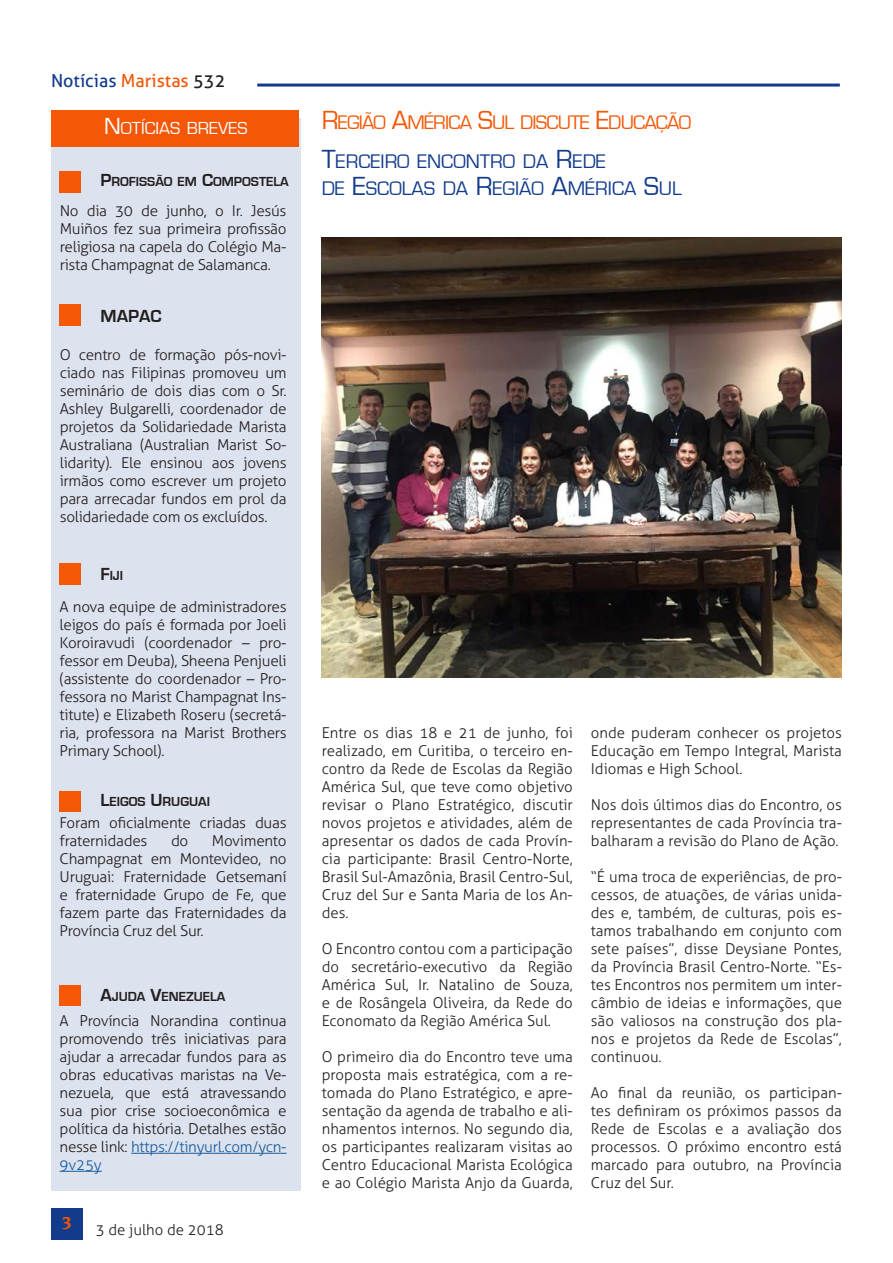
<style>
.page{position:relative;width:893px;height:1263px;background:#fff}
.page>*{position:absolute;margin:0;border:0;box-sizing:border-box;transform-origin:0 0}
.Titolo{font:20.25px/27px "Eurostile";color:#123b8b}
.Titolo-2{font:20.25px "Eurostile";letter-spacing:-.04em;color:#f45706}
.t1{font:18px "Aller";color:#123b8b}
.TitoloBox{font:18px "Eurostile";color:#fff}
.SottoTitoloBox{font:700 18px "Eurostile";color:#231f20}
.t2{font:700 18px "Novarese IT Cby BT";color:#f45706}
.Testo_normal{font:300 15px/18px "Aller";color:#231f20;text-align:justify}
.Testo_sinEspacio{font:300 15px/18px "Aller";letter-spacing:-.02em;color:#231f20;text-align:justify}
.SottoTitoloBox-2{font:700 13.5px "Eurostile";color:#231f20}
.s1{color:#f45706}
.s2{color:#231f20}
.s3{font-size:24px}
.s4{font-size:18px}
.s5{color:#175d9e}
.s6{font-size:27px}
</style>
<div class="page">
<hr style="left:257px;top:84px;width:583px;height:3px;background:#123b8b">
<div style="left:51px;top:1208px;width:32px;height:31px;background:#123b8b"></div>
<div style="left:51px;top:118px;width:249px;height:1073px;background:#dce2ee"></div>
<div style="left:51px;top:111px;width:248px;height:36px;background:#f45706"></div>
<div style="left:60px;top:304px;width:21px;height:22px;background:#f45706"></div>
<div style="left:60px;top:171px;width:21px;height:21px;background:#f45706"></div>
<div style="left:60px;top:563px;width:21px;height:21px;background:#f45706"></div>
<div style="left:60px;top:791px;width:21px;height:20px;background:#f45706"></div>
<div style="left:60px;top:985px;width:21px;height:20px;background:#f45706"></div>
<hr style="left:131px;top:1153px;width:156px;height:1px;background:#175d9e">
<hr style="left:60px;top:1171px;width:42px;height:1px;background:#175d9e">
<img style="left:322px;top:237px;width:520px;height:440px">
<p class="t1" style="left:51px;top:69px;width:176px">Notícias <span class="s1">Maristas</span> <span class="s2">532</span></p>
<p class="TitoloBox" style="left:104px;top:118px;width:145px"><span class="s3">N</span> OTÍCIAS BREVES</p>
<p class="SottoTitoloBox-2" style="left:100px;top:174px;width:190px"><span class="s4">P</span>ROFISSÃO EM <span class="s4">C</span>OMPOSTELA</p>
<p class="Testo_sinEspacio" style="left:60px;top:202px;width:228px">No dia 30 de junho, o Ir. Jesús Muiños fez sua primeira profissão religiosa na capela do Colégio Ma&shy;rista Champagnat de Salamanca.</p>
<p class="SottoTitoloBox" style="left:101px;top:306px;width:63px">MAPAC</p>
<p class="Testo_sinEspacio" style="left:60px;top:346px;width:228px">O centro de formação pós-novi&shy;ciado nas Filipinas promoveu um seminário de dois dias com o Sr.<br>Ashley Bulgarelli, coordenador de projetos da Solidariedade Marista Australiana (Australian Marist So&shy;lidarity). Ele ensinou aos jovens irmãos como escrever um projeto para arrecadar fundos em prol da solidariedade com os excluídos.</p>
<p class="SottoTitoloBox-2" style="left:100px;top:568px;width:24px"><span class="s4">F</span>IJI</p>
<p class="Testo_sinEspacio" style="left:60px;top:598px;width:228px">A nova equipe de administradores leigos do país é formada por Joeli Koroiravudi (coordenador – pro&shy;fessor em Deuba), Sheena Penjueli (assistente do coordenador – Pro&shy;fessora no Marist Champagnat Ins&shy;titute) e Elizabeth Roseru (secretá&shy;ria, professora na Marist Brothers Primary School).</p>
<p class="SottoTitoloBox-2" style="left:100px;top:794px;width:111px"><span class="s4">L</span>EIGOS <span class="s4">U</span>RUGUAI</p>
<p class="Testo_sinEspacio" style="left:60px;top:814px;width:228px">Foram oficialmente criadas duas fraternidades</p>
<p class="Testo_sinEspacio" style="left:171px;top:832px;width:19px">do</p>
<p class="Testo_sinEspacio" style="left:60px;top:832px;width:228px;text-indent:152px">Movimento Champagnat em Montevideo, no Uruguai: Fraternidade Getsemaní e fraternidade Grupo de Fe, que fazem parte das Fraternidades da Província Cruz del Sur.</p>
<p class="SottoTitoloBox-2" style="left:100px;top:989px;width:127px"><span class="s4">A</span>JUDA <span class="s4">V</span>ENEZUELA</p>
<p class="Testo_sinEspacio" style="left:60px;top:1012px;width:228px">A Província Norandina continua promovendo três iniciativas para ajudar a arrecadar fundos para as obras educativas maristas na Ve&shy;nezuela, que está atravessando sua pior crise socioeconômica e política da história. Detalhes estão nesse link: <span class="s5">https://tinyurl.com/ycn-9v25y</span></p>
<p class="t2" style="left:62px;top:1212px;width:12px">3</p>
<p class="Testo_normal" style="left:96px;top:1220px;width:130px">3 de julho de 2018</p>
<p class="Titolo-2" style="left:322px;top:111px;width:371px"><span class="s6">R</span>EGIÃO <span class="s6">A</span>MÉRICA <span class="s6">S</span>UL DISCUTE <span class="s6">E</span>DUCAÇÃO</p>
<p class="Titolo" style="left:322px;top:149px;width:362px"><span class="s6">T</span>ERCEIRO ENCONTRO DA <span class="s6">R</span>EDE<br>DE <span class="s6">E</span>SCOLAS DA <span class="s6">R</span>EGIÃO <span class="s6">A</span>MÉRICA <span class="s6">S</span>UL</p>
<p class="Testo_normal" style="left:322px;top:724px;width:253px">Entre os dias 18 e 21 de junho, foi realizado, em Curitiba, o terceiro en&shy;contro da Rede de Escolas da Região América Sul, que teve como objetivo revisar o Plano Estratégico, discutir novos projetos e atividades, além de apresentar os dados de cada Provín&shy;cia participante: Brasil Centro-Norte, Brasil Sul-Amazônia, Brasil Centro-Sul, Cruz del Sur e Santa Maria de los An&shy;des.</p>
<p class="Testo_normal" style="left:322px;top:940px;width:253px">O Encontro contou com a participação do secretário-executivo da Região América Sul, Ir. Natalino de Souza, e de Rosângela Oliveira, da Rede do Economato da Região América Sul.</p>
<p class="Testo_normal" style="left:322px;top:1048px;width:253px">O primeiro dia do Encontro teve uma proposta mais estratégica, com a re&shy;tomada do Plano Estratégico, e apre&shy;sentação da agenda de trabalho e ali&shy;nhamentos internos. No segundo dia, os participantes realizaram visitas ao Centro Educacional Marista Ecológica e ao Colégio Marista Anjo da Guarda,</p>
<p class="Testo_normal" style="left:591px;top:724px;width:253px">onde puderam conhecer os projetos Educação em Tempo Integral, Marista Idiomas e High School.</p>
<p class="Testo_normal" style="left:591px;top:796px;width:253px">Nos dois últimos dias do Encontro, os representantes de cada Província tra&shy;balharam a revisão do Plano de Ação.</p>
<p class="Testo_normal" style="left:591px;top:868px;width:253px">“É uma troca de experiências, de pro&shy;cessos, de atuações, de várias unida&shy;des e, também, de culturas, pois es&shy;tamos trabalhando em conjunto com sete países”, disse Deysiane Pontes, da Província Brasil Centro-Norte. “Es&shy;tes Encontros nos permitem um inter&shy;câmbio de ideias e informações, que são valiosos na construção dos pla&shy;nos e projetos da Rede de Escolas”, continuou.</p>
<p class="Testo_normal" style="left:591px;top:1084px;width:253px">Ao final da reunião, os participan&shy;tes definiram os próximos passos da Rede de Escolas e a avaliação dos processos. O próximo encontro está marcado para outubro, na Província Cruz del Sur.</p>
</div>
